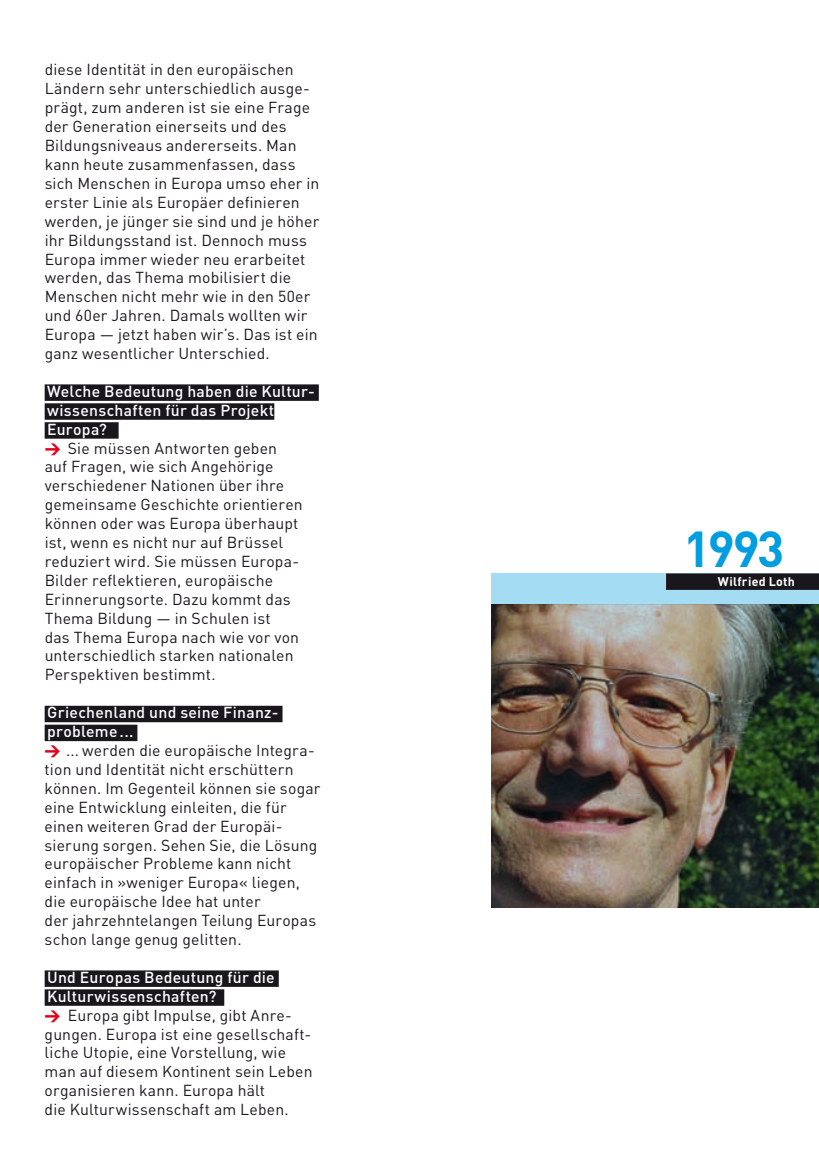
<style>
.page{position:relative;width:819px;height:1166px;background:#fff}
.page>*{position:absolute;margin:0;border:0;box-sizing:border-box;transform-origin:0 0}
.t1{font:700 49.88px "FFDIN";color:#009ee0}
.t2{font:15.75px/18.9px "FFDIN";letter-spacing:.01em;color:#1a171c}
.t3{font:700 12.42px "FFDIN";letter-spacing:.025em;color:#fff}
.s1{font-weight:500;color:#fff}
.s2{font-weight:900;color:#e2001a}
</style>
<div class="page">
<img style="left:491px;top:605px;width:328px;height:302px">
<div style="left:491px;top:573px;width:328px;height:32px;background:#a4dcf3"></div>
<div style="left:666px;top:573px;width:153px;height:17px;background:#1a171c"></div>
<div style="left:45px;top:384px;width:274px;height:17px;background:#1a171c"></div>
<div style="left:45px;top:403px;width:229px;height:17px;background:#1a171c"></div>
<div style="left:45px;top:422px;width:74px;height:17px;background:#1a171c"></div>
<div style="left:45px;top:706px;width:237px;height:16px;background:#1a171c"></div>
<div style="left:45px;top:725px;width:92px;height:16px;background:#1a171c"></div>
<div style="left:45px;top:970px;width:234px;height:17px;background:#1a171c"></div>
<div style="left:45px;top:989px;width:179px;height:17px;background:#1a171c"></div>
<p class="t2" style="left:45px;top:60px;width:276px">diese Identität in den europäischen Ländern sehr unterschiedlich ausge&shy;prägt, zum anderen ist sie eine Frage der Generation einerseits und des Bildungsniveaus andererseits. Man kann heute zusammenfassen, dass sich Menschen in Europa umso eher in erster Linie als Europäer definieren werden, je jünger sie sind und je höher ihr Bildungsstand ist. Dennoch muss Europa immer wieder neu erarbeitet werden, das Thema mobilisiert die Menschen nicht mehr wie in den 50er und 60er Jahren. Damals wollten wir Europa — jetzt haben wir’s. Das ist ein ganz wesentlicher Unterschied.</p>
<p class="t2" style="left:45px;top:381px;width:272px"><span class="s1">Welche Bedeutung haben die Kultur&shy;wissenschaften für das Projekt<br>Europa?<br></span><span class="s2">&gt;</span> Sie müssen Antworten geben<br>auf Fragen, wie sich Angehörige verschiedener Nationen über ihre gemeinsame Geschichte orientieren können oder was Europa überhaupt ist, wenn es nicht nur auf Brüssel reduziert wird. Sie müssen Europa-<br>Bilder reflektieren, europäische<br>Erinnerungsorte. Dazu kommt das<br>Thema Bildung — in Schulen ist<br>das Thema Europa nach wie vor von unterschiedlich starken nationalen<br>Perspektiven bestimmt.</p>
<p class="t2" style="left:45px;top:703px;width:277px"><span class="s1">Griechenland und seine Finanz&shy;probleme...<br></span><span class="s2">&gt;</span> ... werden die europäische Integra&shy;tion und Identität nicht erschüttern können. Im Gegenteil können sie sogar eine Entwicklung einleiten, die für einen weiteren Grad der Europäi&shy;sierung sorgen. Sehen Sie, die Lösung europäischer Probleme kann nicht einfach in »weniger Europa« liegen, die europäische Idee hat unter<br>der jahrzehntelangen Teilung Europas schon lange genug gelitten.</p>
<p class="t2" style="left:45px;top:967px;width:269px"><span class="s1">Und Europas Bedeutung für die Kulturwissenschaften?<br></span><span class="s2">&gt;</span> Europa gibt Impulse, gibt Anre&shy;gungen. Europa ist eine gesellschaft&shy;liche Utopie, eine Vorstellung, wie man auf diesem Kontinent sein Leben organisieren kann. Europa hält<br>die Kulturwissenschaft am Leben.</p>
<h1 class="t1" style="left:683px;top:516px;width:102px">1993</h1>
<p class="t3" style="left:718px;top:573px;width:78px">Wilfried Loth</p>
</div>
